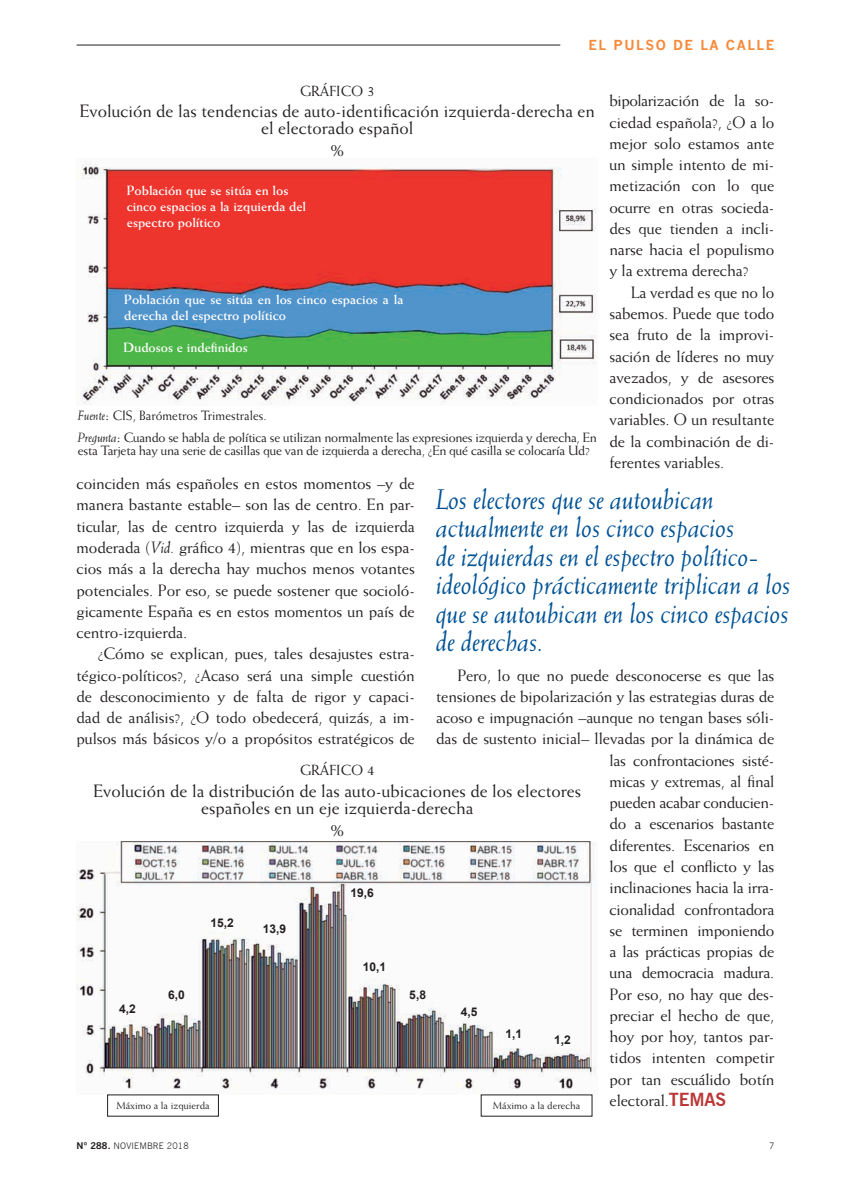
<style>
.page{position:relative;width:851px;height:1191px;background:#fff}
.page>*{position:absolute;margin:0;border:0;box-sizing:border-box;transform-origin:0 0}
.Sumario{font:italic 28.5px/28.5px "Weiss Std";letter-spacing:-.01em;color:#005295}
.Titulo_tabla{font:18px/17.2px "Weiss Std";color:#231f20;text-align:center}
.t1{font:16.5px/21.3px "Weiss Std";letter-spacing:-.01em;color:#231f20;text-align:justify}
.Figura_Tabla_Cuadro{font:14.7px "Weiss Std";color:#231f20}
.Fuente{font:13.5px/13.5px "Weiss Std";letter-spacing:-.02em;color:#231f20}
.t2{font:700 13.5px/16.2px "Weiss Std";color:#fff}
.Fuente-2{font:13.5px "Weiss Std";color:#231f20;scale:.96 1}
.t3{font:700 13.5px "News Gothic";letter-spacing:.11em;color:#f68a39}
.t4{font:700 12px "Arial";color:#231f20}
.Titulo_tabla-2{font:10.5px "Weiss Std";color:#231f20}
.t5{font:300 9px "News Gothic BT";letter-spacing:.02em;color:#231f20}
.s1{font-style:italic}
.s2{font-weight:700}
.s3{font-family:"News Gothic BT";font-weight:700;font-size:18px;color:#b93737}
.s4{font-family:"News Gothic";font-weight:700}
</style>
<div class="page">
<hr style="left:77px;top:45px;width:483px;height:1px;background:#231f20">
<img style="left:77px;top:162px;width:519px;height:243px">
<img style="left:77px;top:841px;width:519px;height:248px">
<p class="t3" style="left:588px;top:37px;width:187px">EL PULSO DE LA CALLE</p>
<p class="Figura_Tabla_Cuadro" style="left:300px;top:82px;width:76px">GRÁFICO 3</p>
<p class="Titulo_tabla" style="left:80px;top:102px;width:516px">Evolución de las tendencias de auto-identificación izquierda-derecha en el electorado español</p>
<p class="Titulo_tabla" style="left:330px;top:141px;width:16px">%</p>
<p class="t2" style="left:127px;top:182px;width:181px">Población que se sitúa en los cinco espacios a la izquierda del espectro político</p>
<p class="t2" style="left:124px;top:291px;width:280px">Población que se sitúa en los cinco espacios a la derecha del espectro político</p>
<p class="t2" style="left:123px;top:339px;width:126px">Dudosos e indefinidos</p>
<p class="Fuente-2" style="left:78px;top:407px;width:198px"><span class="s1">Fuente</span><span class="s2">:</span> CIS, Barómetros Trimestrales.</p>
<p class="Fuente" style="left:78px;top:430px;width:520px"><span class="s1">Pregunta</span><span class="s2">:</span> Cuando se habla de política se utilizan normalmente las expresiones izquierda y derecha, En esta Tarjeta hay una serie de casillas que van de izquierda a derecha, ¿En qué casilla se colocaría Ud?</p>
<p class="t1" style="left:609px;top:90px;width:166px">bipolarización de la so&shy;ciedad española?, ¿O a lo mejor solo estamos ante un simple intento de mi&shy;metización con lo que ocurre en otras socieda&shy;des que tienden a incli&shy;narse hacia el populismo y la extrema derecha?</p>
<p class="t1" style="left:609px;top:281px;width:166px;text-indent:21px">La verdad es que no lo sabemos. Puede que todo sea fruto de la improvi&shy;sación de líderes no muy avezados, y de asesores condicionados por otras variables. O un resultante de la combinación de di&shy;ferentes variables.</p>
<p class="t1" style="left:77px;top:472px;width:340px">coinciden más españoles en estos momentos –y de manera bastante estable– son las de centro. En par&shy;ticular, las de centro izquierda y las de izquierda moderada (<span class="s1">Vid.</span> gráfico 4), mientras que en los espa&shy;cios más a la derecha hay muchos menos votantes potenciales. Por eso, se puede sostener que socioló&shy;gicamente España es en estos momentos un país de centro-izquierda.</p>
<p class="t1" style="left:77px;top:643px;width:340px;text-indent:21px">¿Cómo se explican, pues, tales desajustes estra&shy;tégico-políticos?, ¿Acaso será una simple cuestión de desconocimiento y de falta de rigor y capaci&shy;dad de análisis?, ¿O todo obedecerá, quizás, a im&shy;pulsos más básicos y/o a propósitos estratégicos de</p>
<p class="Sumario" style="left:436px;top:484px;width:356px">Los electores que se autoubican actualmente en los cinco espacios<br>de izquierdas en el espectro político&shy;ideológico prácticamente triplican a los que se autoubican en los cinco espacios de derechas.</p>
<p class="t1" style="left:457px;top:664px;width:318px">Pero, lo que no puede desconocerse es que las</p>
<p class="t1" style="left:436px;top:685px;width:340px">tensiones de bipolarización y las estrategias duras de</p>
<p class="t1" style="left:436px;top:706px;width:340px">acoso e impugnación –aunque no tengan bases sóli-</p>
<p class="t1" style="left:436px;top:728px;width:340px">das de sustento inicial– llevadas por la dinámica de</p>
<p class="t1" style="left:609px;top:749px;width:166px">las confrontaciones sisté-</p>
<p class="t1" style="left:609px;top:770px;width:166px">micas y extremas, al final</p>
<p class="t1" style="left:609px;top:791px;width:166px">pueden acabar conducien-</p>
<p class="t1" style="left:609px;top:813px;width:166px">do a escenarios bastante</p>
<p class="t1" style="left:609px;top:834px;width:166px">diferentes. Escenarios en</p>
<p class="t1" style="left:609px;top:855px;width:166px">los que el conflicto y las</p>
<p class="t1" style="left:609px;top:876px;width:166px">inclinaciones hacia la irra-</p>
<p class="t1" style="left:609px;top:898px;width:166px">cionalidad confrontadora</p>
<p class="t1" style="left:609px;top:919px;width:166px">se terminen imponiendo</p>
<p class="t1" style="left:609px;top:940px;width:166px">a las prácticas propias de</p>
<p class="t1" style="left:609px;top:961px;width:166px">una democracia madura.</p>
<p class="t1" style="left:609px;top:983px;width:166px">Por eso, no hay que des-</p>
<p class="t1" style="left:609px;top:1004px;width:166px">preciar el hecho de que,</p>
<p class="t1" style="left:609px;top:1025px;width:166px">hoy por hoy, tantos par-</p>
<p class="t1" style="left:609px;top:1047px;width:166px">tidos intenten competir</p>
<p class="t1" style="left:609px;top:1068px;width:166px">por tan escuálido botín</p>
<p class="t1" style="left:609px;top:1089px;width:118px">electoral.<span class="s3">TEMAS</span></p>
<p class="Figura_Tabla_Cuadro" style="left:300px;top:762px;width:76px">GRÁFICO 4</p>
<p class="Titulo_tabla" style="left:94px;top:782px;width:489px">Evolución de la distribución de las auto-ubicaciones de los electores españoles en un eje izquierda-derecha</p>
<p class="Titulo_tabla" style="left:330px;top:820px;width:16px">%</p>
<p class="t4" style="left:350px;top:884px;width:25px">19,6</p>
<p class="t4" style="left:210px;top:914px;width:25px">15,2</p>
<p class="t4" style="left:263px;top:920px;width:25px">13,9</p>
<p class="t4" style="left:363px;top:959px;width:25px">10,1</p>
<p class="t4" style="left:409px;top:986px;width:18px">5,8</p>
<p class="t4" style="left:168px;top:987px;width:18px">6,0</p>
<p class="t4" style="left:119px;top:1001px;width:18px">4,2</p>
<p class="t4" style="left:460px;top:1003px;width:18px">4,5</p>
<p class="t4" style="left:505px;top:1025px;width:18px">1,1</p>
<p class="t4" style="left:554px;top:1032px;width:18px">1,2</p>
<p class="Titulo_tabla-2" style="left:116px;top:1099px;width:95px">Máximo a la izquierda</p>
<p class="Titulo_tabla-2" style="left:493px;top:1099px;width:89px">Máximo a la derecha</p>
<p class="t5" style="left:77px;top:1140px;width:114px"><span class="s4">Nº 288.</span> NOVIEMBRE 2018</p>
<p class="t5" style="left:769px;top:1140px;width:7px">7</p>
</div>
